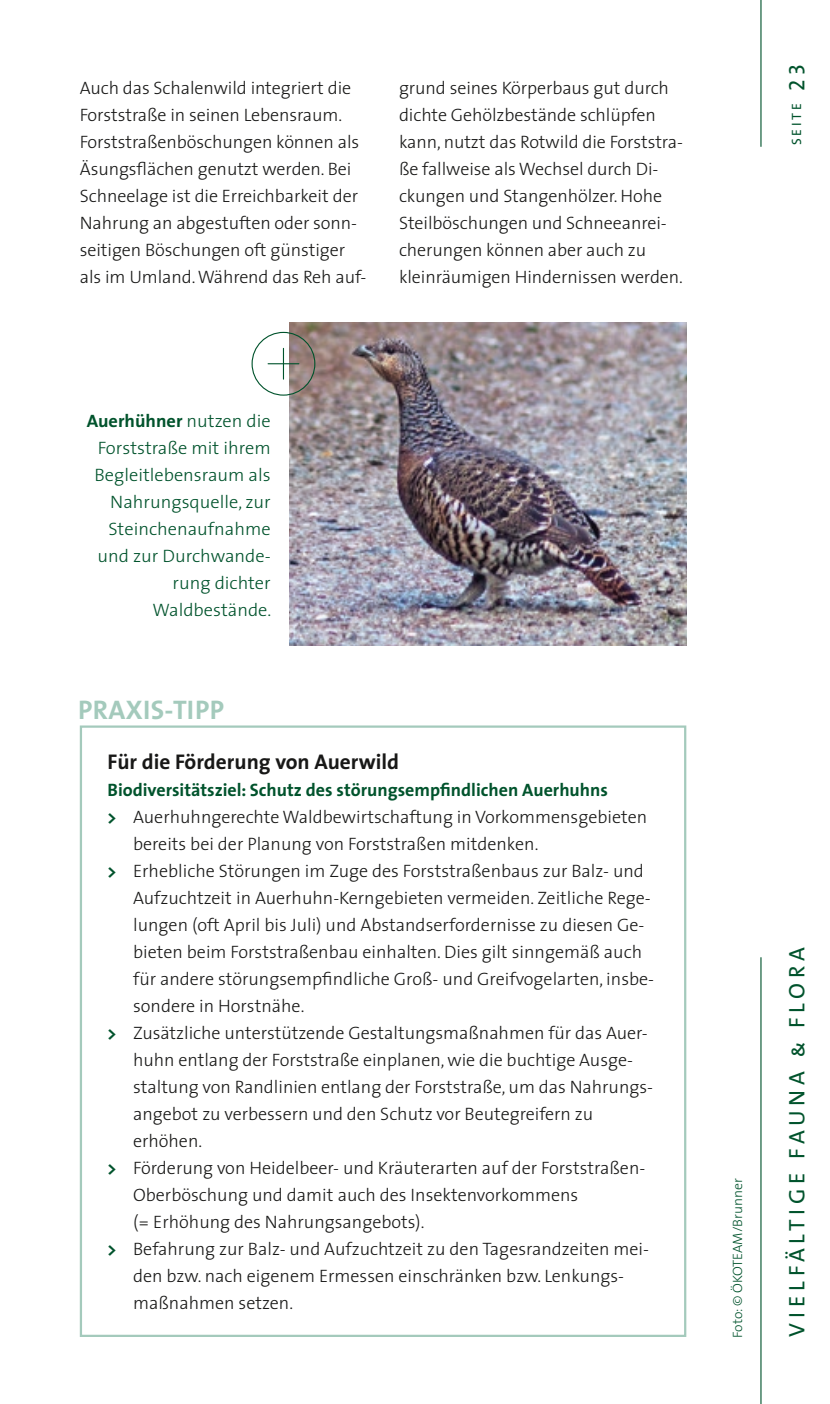
<style>
.page{position:relative;width:830px;height:1404px;background:#fff}
.page>*{position:absolute;margin:0;border:0;box-sizing:border-box;transform-origin:0 0}
.t1{font:27px "The Sans CV Bold";letter-spacing:.025em;color:#a4cabc}
.t2{font:22.5px "The Sans CV Caps";letter-spacing:.21em;color:#00532c}
.t3{font:21.38px "The Sans CV Bold";color:#181817}
.t4{font:18px/27px "The Sans CV Light";color:#181817}
.t5{font:18px/27px "The Sans CV Light";color:#00532c;text-align:right}
.t6{font:18px "The Sans CV Bold";color:#00532c}
.t7{font:13.5px "The Sans CV Light";color:#00532c}
.t8{font:13.5px "The Sans CV Caps";letter-spacing:.21em;color:#00532c}
.s1{font-size:22.5px}
.s2{font-family:"The Sans CV Light"}
.s3{font-family:"The Sans CV Bold";color:#00532c}
</style>
<div class="page">
<hr style="left:760px;top:957px;width:1px;height:446px;background:#00532c">
<hr style="left:760px;top:0;width:1px;height:147px;background:#00532c">
<img style="left:290px;top:322px;width:396px;height:323px">
<div style="left:251px;top:332px;width:64px;height:63px;border:1px solid #00532c;border-radius:50%"></div>
<hr style="left:268px;top:363px;width:31px;height:1px;background:#00532c">
<hr style="left:283px;top:348px;width:1px;height:31px;background:#00532c">
<p class="t4" style="left:80px;top:74px;width:288px">Auch das Schalenwild integriert die Forststraße in seinen Lebensraum.<br>Forststraßenböschungen können als Äsungsflächen genutzt werden. Bei Schneelage ist die Erreichbarkeit der Nahrung an abgestuften oder sonn&shy;seitigen Böschungen oft günstiger als im Umland. Während das Reh auf-</p>
<p class="t4" style="left:399px;top:74px;width:285px">grund seines Körperbaus gut durch dichte Gehölzbestände schlüpfen kann, nutzt das Rotwild die Forststra&shy;ße fallweise als Wechsel durch Di&shy;ckungen und Stangenhölzer. Hohe Steilböschungen und Schneeanrei&shy;cherungen können aber auch zu kleinräumigen Hindernissen werden.</p>
<p class="t8" style="left:785px;top:145px;width:83px;rotate:-90deg">SEite <span class="s1">23</span></p>
<p class="t6" style="left:87px;top:406px;width:185px">Auerhühner <span class="s2">nutzen die</span></p>
<p class="t5" style="left:94px;top:434px;width:178px">Forststraße mit ihrem<br>Begleitlebensraum als<br>Nahrungsquelle, zur<br>Steinchenaufnahme und zur Durchwande&shy;rung dichter<br>Waldbestände.</p>
<h1 class="t1" style="left:78px;top:687px;width:132px">praxis-tipp</h1>
<p class="t3" style="left:107px;top:743px;width:293px">Für die Förderung von Auerwild</p>
<p class="t6" style="left:107px;top:774px;width:501px">Biodiversitätsziel: Schutz des störungsempfindlichen Auerhuhns</p>
<p class="t4" style="left:107px;top:802px;width:541px"><span class="s3">&gt;</span> Auerhuhngerechte Waldbewirtschaftung in Vorkommensgebieten</p>
<p class="t4" style="left:133px;top:829px;width:406px">bereits bei der Planung von Forststraßen mitdenken.</p>
<p class="t4" style="left:107px;top:856px;width:537px"><span class="s3">&gt;</span> Erhebliche Störungen im Zuge des Forststraßenbaus zur Balz- und</p>
<p class="t4" style="left:133px;top:883px;width:519px">Aufzuchtzeit in Auerhuhn-Kerngebieten vermeiden. Zeitliche Rege-</p>
<p class="t4" style="left:133px;top:910px;width:512px">lungen (oft April bis Juli) und Abstandserfordernisse zu diesen Ge-</p>
<p class="t4" style="left:133px;top:937px;width:510px">bieten beim Forststraßenbau einhalten. Dies gilt sinngemäß auch</p>
<p class="t4" style="left:133px;top:964px;width:522px">für andere störungsempfindliche Groß- und Greifvogelarten, insbe-</p>
<p class="t4" style="left:133px;top:991px;width:173px">sondere in Horstnähe.</p>
<p class="t4" style="left:107px;top:1018px;width:541px"><span class="s3">&gt;</span> Zusätzliche unterstützende Gestaltungsmaßnahmen für das Auer-</p>
<p class="t4" style="left:133px;top:1045px;width:501px">huhn entlang der Forststraße einplanen, wie die buchtige Ausge-</p>
<p class="t4" style="left:133px;top:1072px;width:521px">staltung von Randlinien entlang der Forststraße, um das Nahrungs-</p>
<p class="t4" style="left:133px;top:1099px;width:461px">angebot zu verbessern und den Schutz vor Beutegreifern zu</p>
<p class="t4" style="left:133px;top:1126px;width:70px">erhöhen.</p>
<p class="t4" style="left:107px;top:1153px;width:539px"><span class="s3">&gt;</span> Förderung von Heidelbeer- und Kräuterarten auf der Forststraßen-</p>
<p class="t4" style="left:133px;top:1180px;width:446px">Oberböschung und damit auch des Insektenvorkommens</p>
<p class="t4" style="left:133px;top:1207px;width:293px">(= Erhöhung des Nahrungsangebots).</p>
<p class="t4" style="left:107px;top:1234px;width:542px"><span class="s3">&gt;</span> Befahrung zur Balz- und Aufzuchtzeit zu den Tagesrandzeiten mei-</p>
<p class="t4" style="left:133px;top:1261px;width:492px">den bzw. nach eigenem Ermessen einschränken bzw. Lenkungs-</p>
<p class="t4" style="left:133px;top:1288px;width:161px">maßnahmen setzen.</p>
<p class="t7" style="left:726px;top:1337px;width:161px;rotate:-90deg">Foto: © ÖKOTEAM/Brunner</p>
<p class="t2" style="left:777px;top:1336px;width:391px;rotate:-90deg">vie lfältige fauna &amp; F lora</p>
</div>
